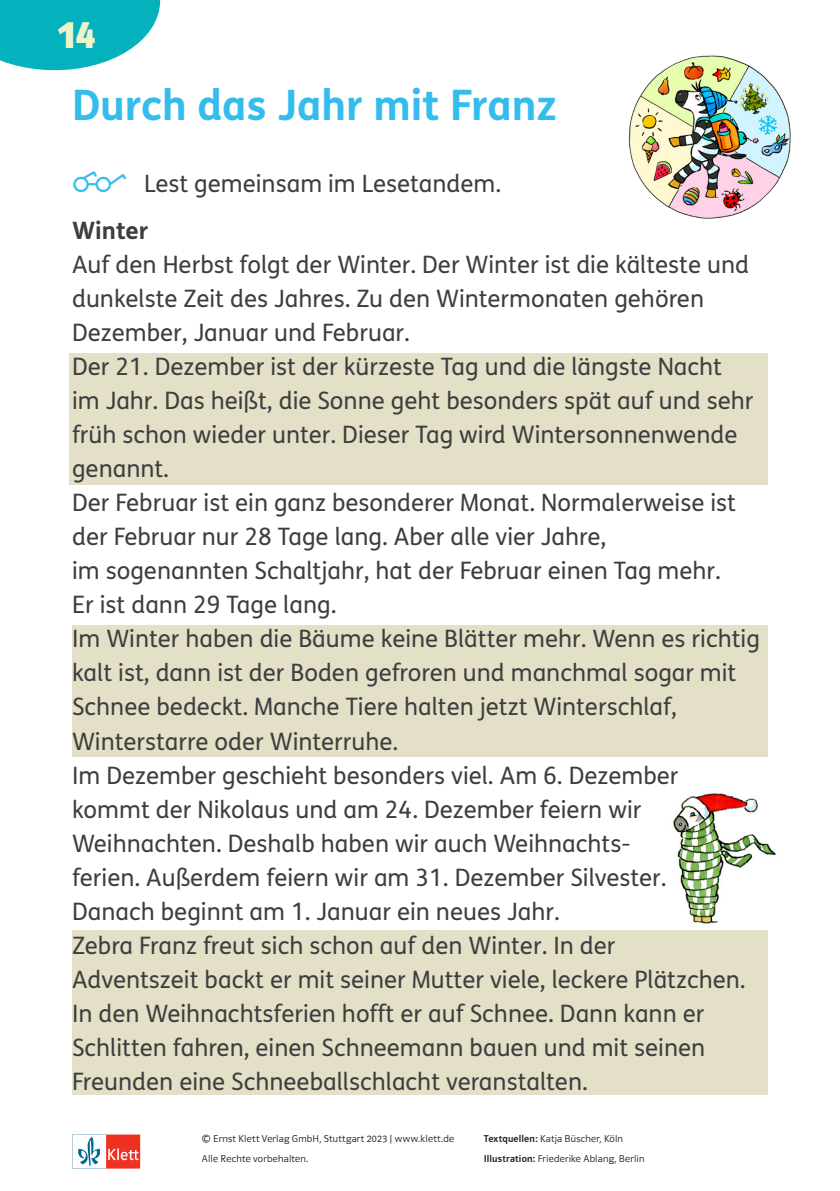
<style>
.page{position:relative;width:840px;height:1191px;background:#fff}
.page>*{position:absolute;margin:0;border:0;box-sizing:border-box;transform-origin:0 0}
.t1{font:700 42px "FS Klett GSV";color:#34bced}
.t2{font:700 40px "Polo GSV";color:#f0f4cb}
.t3{font:24px/34px "FS Klett GSV";color:#3e3e3f}
.t4{font:700 24px "FS Klett GSV";color:#3e3e3f}
.t5{font:10px/20px "Polo CE11 K Leicht";letter-spacing:.02em;color:#231f20}
.s1{font-family:"Polo CE11 K Krftg"}
</style>
<div class="page">
<svg style="left:0;top:0;width:161px;height:71px"></svg>
<svg style="left:72px;top:1134px;width:68px;height:34px"></svg>
<img style="left:628px;top:55px;width:163px;height:164px">
<div style="left:70px;top:353px;width:697px;height:132px;background:#e3e0c7"></div>
<div style="left:73px;top:625px;width:694px;height:132px;background:#e3e0c7"></div>
<div style="left:72px;top:930px;width:694px;height:164px;background:#e3e0c7"></div>
<img style="left:673px;top:793px;width:103px;height:131px">
<h2 class="t2" style="left:58px;top:12px;width:39px">14</h2>
<h1 class="t1" style="left:72px;top:73px;width:486px">Durch das Jahr mit Franz</h1>
<p class="t3" style="left:144px;top:166px;width:358px">Lest gemeinsam im Lesetandem.</p>
<p class="t4" style="left:72px;top:212px;width:78px">Winter</p>
<p class="t3" style="left:72px;top:247px;width:689px">Auf den Herbst folgt der Winter. Der Winter ist die kälteste und dunkelste Zeit des Jahres. Zu den Wintermonaten gehören Dezember, Januar und Februar.<br>Der 21. Dezember ist der kürzeste Tag und die längste Nacht<br>im Jahr. Das heißt, die Sonne geht besonders spät auf und sehr früh schon wieder unter. Dieser Tag wird Wintersonnenwende genannt.<br>Der Februar ist ein ganz besonderer Monat. Normalerweise ist der Februar nur 28 Tage lang. Aber alle vier Jahre,<br>im sogenannten Schaltjahr, hat der Februar einen Tag mehr.<br>Er ist dann 29 Tage lang.<br>Im Winter haben die Bäume keine Blätter mehr. Wenn es richtig kalt ist, dann ist der Boden gefroren und manchmal sogar mit Schnee bedeckt. Manche Tiere halten jetzt Winterschlaf, Winterstarre oder Winterruhe.<br>Im Dezember geschieht besonders viel. Am 6. Dezember kommt der Nikolaus und am 24. Dezember feiern wir Weihnachten. Deshalb haben wir auch Weihnachts-<br>ferien. Außerdem feiern wir am 31. Dezember Silvester.<br>Danach beginnt am 1. Januar ein neues Jahr.<br>Zebra Franz freut sich schon auf den Winter. In der<br>Adventszeit backt er mit seiner Mutter viele, leckere Plätzchen.<br>In den Weihnachtsferien hofft er auf Schnee. Dann kann er Schlitten fahren, einen Schneemann bauen und mit seinen Freunden eine Schneeballschlacht veranstalten.</p>
<p class="t5" style="left:202px;top:1128px;width:253px">© Ernst Klett Verlag GmbH, Stuttgart 2023 | www.klett.de<br>Alle Rechte vorbehalten.</p>
<p class="t5" style="left:483px;top:1128px;width:162px"><span class="s1">Textquellen:</span> Katja Büscher, Köln<br><span class="s1">Illustration:</span> Friederike Ablang, Berlin</p>
</div>
